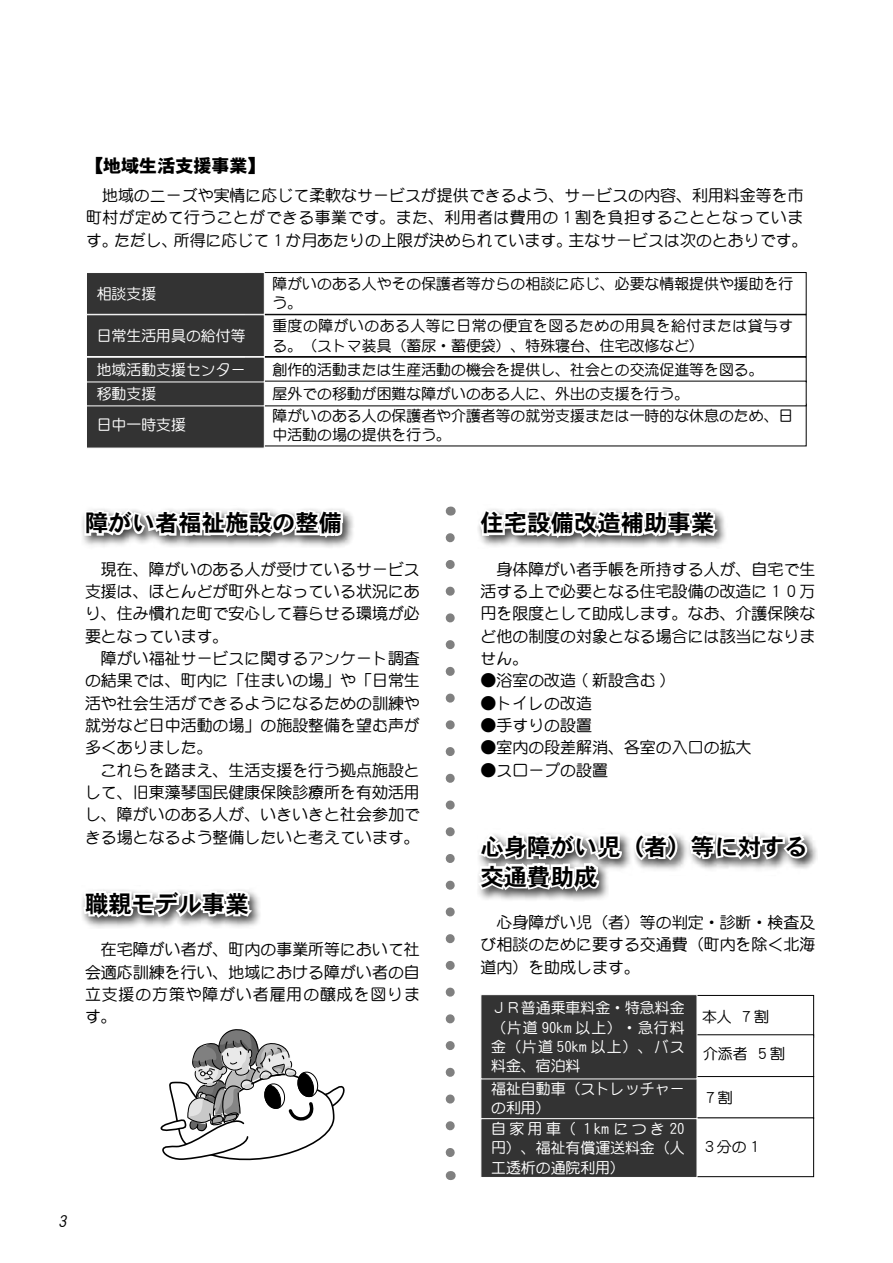
<style>
.page{position:relative;width:893px;height:1263px;background:#fff}
.page>*{position:absolute;margin:0;border:0;box-sizing:border-box;transform-origin:0 0}
.t1{font:23.4px/29.7px "DFHS Gothic W7 WIN RKSJ H";color:#000}
.t2{font:18px "DFHS Gothic W9 WIN RKSJ H";color:#000}
.t3{font:15.9px/22.4px "DF Maru Gothic Md WIN RKSJ H";color:#000;text-align:justify}
.t4{font:italic 15.9px "DF Maru Gothic Md WIN RKSJ H";color:#000}
.t5{font:14.85px/19.2px "DF Maru Gothic Md WIN RKSJ H";color:#000}
.t6{font:14.85px/19.2px "DF Maru Gothic Md WIN RKSJ H";color:#fff}
.t7{font:14.85px "DF Maru Gothic Md WIN RKSJ H";letter-spacing:.03em;color:#000}
</style>
<div class="page">
<div style="left:80px;top:505px;width:275px;height:44px;background:#000;opacity:.75"></div>
<svg style="left:82px;top:505px;width:263px;height:42px"></svg>
<div style="left:79px;top:885px;width:184px;height:43px;background:#000;opacity:.75"></div>
<svg style="left:81px;top:885px;width:176px;height:36px"></svg>
<svg style="left:446px;top:538px;width:9px;height:619px"></svg>
<svg style="left:160px;top:1029px;width:185px;height:132px"></svg>
<div style="left:245px;top:272px;width:561px;height:43px;border:1px solid #000"></div>
<div style="left:245px;top:314px;width:561px;height:43px;border:1px solid #000"></div>
<svg style="left:87px;top:272px;width:178px;height:176px;background:#3b3b3b"></svg>
<div style="left:474px;top:504px;width:255px;height:44px;background:#000;opacity:.75"></div>
<svg style="left:475px;top:504px;width:247px;height:43px"></svg>
<div style="left:473px;top:828px;width:345px;height:73px;background:#000;opacity:.75"></div>
<svg style="left:632px;top:829px;width:181px;height:34px"></svg>
<svg style="left:474px;top:829px;width:150px;height:67px"></svg>
<div style="left:640px;top:1117px;width:174px;height:60px;border:1px solid #000"></div>
<div style="left:640px;top:995px;width:174px;height:42px;border:1px solid #000"></div>
<div style="left:640px;top:1035px;width:174px;height:41px;background:#fff"></div>
<div style="left:640px;top:1034px;width:174px;height:43px;border:1px solid #000"></div>
<div style="left:480px;top:994px;width:218px;height:184px;background:#333"></div>
<p class="t2" style="left:85px;top:156px;width:182px">【地域生活支援事業【</p>
<p class="t3" style="left:86px;top:184px;width:723px;text-align:right">　地域のニーズや実情に応じて柔軟なサービスが提供できるよう、サービスの内容、利用料金等を市町村が定めて行うことができる事業です。また、利用者は費用の１割を負担することとなっていま主なサービスは次のとおりです。</p>
<p class="t3" style="left:114px;top:229px;width:65px">ただし、</p>
<p class="t3" style="left:174px;top:229px;width:400px">所得に応じて１か月あたりの上限が決められています。</p>
<p class="t3" style="left:86px;top:229px;width:33px">す。</p>
<p class="t6" style="left:97px;top:284px;width:61px">相談支援</p>
<p class="t6" style="left:97px;top:326px;width:150px">日常生活用具の給付等</p>
<p class="t6" style="left:97px;top:358px;width:150px;line-height:23.9px">地域活動支援センター移動支援</p>
<p class="t6" style="left:97px;top:415px;width:91px">日中一時支援</p>
<p class="t5" style="left:273px;top:274px;width:522px">障がいのある人やその保護者等からの相談に応じ、必要な情報提供や援助を行う。</p>
<p class="t7" style="left:273px;top:319px;width:522px">重度の障がいのある人等に日常の便宜を図るための用具を給付または貸与す</p>
<p class="t5" style="left:273px;top:336px;width:433px">る。（ストマ装具（蓄尿・蓄便袋）、特殊寝台、住宅改修など）</p>
<p class="t5" style="left:273px;top:360px;width:493px">創作的活動または生産活動の機会を提供し、社会との交流促進等を図る。</p>
<p class="t5" style="left:273px;top:384px;width:418px">屋外での移動が困難な障がいのある人に、外出の支援を行う。</p>
<p class="t5" style="left:273px;top:406px;width:522px">障がいのある人の保護者や介護者等の就労支援または一時的な休息のため、日中活動の場の提供を行う。</p>
<h1 class="t1" style="left:85px;top:508px;width:259px">障がい者福祉施設の整備</h1>
<p class="t3" style="left:85px;top:558px;width:336px;text-align:left">　現在、障がいのある人が受けているサービス支援は、ほとんどが町外となっている状況にあり、住み慣れた町で安心して暮らせる環境が必要となっています。<br>　障がい福祉サービスに関するアンケート調査の結果では、町内に「住まいの場」や「日常生活や社会生活ができるようになるための訓練や就労など日中活動の場」の施設整備を望む声が多くありました。<br>　これらを踏まえ、生活支援を行う拠点施設として、旧東藻琴国民健康保険診療所を有効活用し、障がいのある人が、いきいきと社会参加できる場となるよう整備したいと考えています。</p>
<h1 class="t1" style="left:85px;top:889px;width:165px">職親モデル事業</h1>
<p class="t3" style="left:85px;top:938px;width:336px">　在宅障がい者が、町内の事業所等において社会適応訓練を行い、地域における障がい者の自立支援の方策や障がい者雇用の醸成を図ります。</p>
<p class="t4" style="left:59px;top:1213px;width:12px">3</p>
<h1 class="t1" style="left:480px;top:508px;width:235px">住宅設備改造補助事業</h1>
<p class="t3" style="left:480px;top:558px;width:336px">　身体障がい者手帳を所持する人が、自宅で生活する上で必要となる住宅設備の改造に１０万円を限度として助成します。なお、介護保険など他の制度の対象となる場合には該当になりません。</p>
<p class="t3" style="left:480px;top:669px;width:189px">●浴室の改造 ( 新設含む (</p>
<p class="t3" style="left:480px;top:692px;width:113px">●トイレの改造</p>
<p class="t3" style="left:480px;top:714px;width:113px">●手すりの設置</p>
<p class="t3" style="left:480px;top:736px;width:273px">●室内の段差解消、各室の入口の拡大</p>
<p class="t3" style="left:480px;top:759px;width:129px">●スロープの設置</p>
<h1 class="t1" style="left:480px;top:831px;width:329px">心身障がい児（者）等に対する交通費助成</h1>
<p class="t3" style="left:480px;top:911px;width:336px">　心身障がい児（者）等の判定・診断・検査及び相談のために要する交通費（町内を除く北海道内）を助成します。</p>
<p class="t6" style="left:491px;top:998px;width:195px;text-align:justify">ＪＲ普通乗車料金・特急料金（片道 90km 以上）・急行料金（片道 50km 以上）、バス料金、宿泊料</p>
<p class="t6" style="left:491px;top:1079px;width:195px">福祉自動車（ストレッチャーの利用(</p>
<p class="t6" style="left:491px;top:1119px;width:195px;text-align:justify">自家用車（１km につき 20円）、福祉有償運送料金（人工透析の通院利用(</p>
<p class="t5" style="left:702px;top:1007px;width:31px">本人</p>
<p class="t5" style="left:739px;top:1007px;width:31px">７割</p>
<p class="t5" style="left:703px;top:1044px;width:46px">介添者</p>
<p class="t5" style="left:703px;top:1088px;width:31px">７割</p>
<p class="t5" style="left:755px;top:1044px;width:31px">５割</p>
<p class="t5" style="left:702px;top:1136px;width:61px">３分の１</p>
</div>
